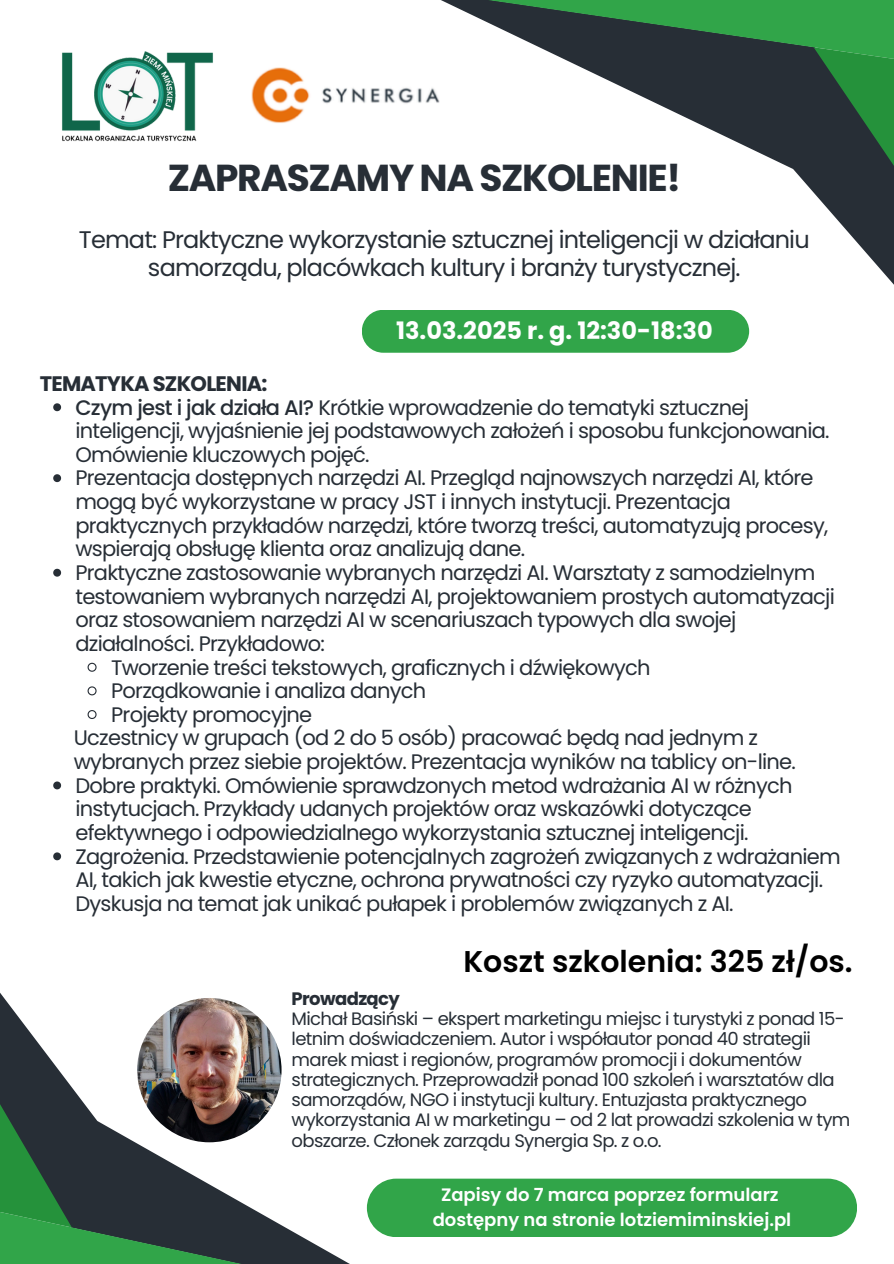
<style>
.page{position:relative;width:894px;height:1264px;background:#fff}
.page>*{position:absolute;margin:0;border:0;box-sizing:border-box;transform-origin:0 0}
.t1{font:700 37.5px "Poppins";letter-spacing:-.035em;color:#272e36}
.t2{font:600 30px "Poppins";color:#000}
.t3{font:24px/28.2px "Poppins";letter-spacing:-.035em;color:#272e36;text-align:center}
.t4{font:700 24px "Poppins";color:#fff}
.t5{font:21px/23.7px "Poppins";letter-spacing:-.035em;color:#272e36}
.t6{font:700 21px "Poppins";letter-spacing:-.035em;color:#272e36}
.t7{font:18px/20.2px "Poppins";letter-spacing:-.035em;color:#272e36}
.t8{font:600 18px "Poppins";color:#fff}
.t9{font:700 18px "Poppins";letter-spacing:-.035em;color:#272e36}
.s1{font-weight:500}
</style>
<div class="page">
<svg style="left:441px;top:0;width:372px;height:192px"></svg>
<svg style="left:813px;top:0;width:80px;height:284px"></svg>
<svg style="left:72px;top:1049px;width:295px;height:214px"></svg>
<svg style="left:0;top:572px;width:72px;height:691px"></svg>
<img style="left:62px;top:51px;width:151px;height:91px">
<img style="left:251px;top:58px;width:193px;height:79px">
<svg style="left:53px;top:403px;width:8px;height:8px"></svg>
<svg style="left:53px;top:474px;width:8px;height:8px"></svg>
<svg style="left:53px;top:568px;width:8px;height:8px"></svg>
<svg style="left:87px;top:662px;width:10px;height:10px"></svg>
<svg style="left:87px;top:686px;width:10px;height:10px"></svg>
<svg style="left:87px;top:710px;width:10px;height:9px"></svg>
<svg style="left:53px;top:781px;width:8px;height:8px"></svg>
<svg style="left:53px;top:852px;width:8px;height:8px"></svg>
<img style="left:137px;top:997px;width:144px;height:145px;border-radius:50%">
<div style="left:367px;top:1178px;width:489px;height:59px;background:#31a549"></div>
<div style="left:361px;top:310px;width:388px;height:43px;background:#31a549;border-radius:21px"></div>
<p class="t1" style="left:168px;top:151px;width:515px">ZAPRASZAMY NA SZKOLENIE!</p>
<h2 class="t3" style="left:79px;top:225px;width:732px">Temat: Praktyczne wykorzystanie sztucznej inteligencji w działaniu samorządu, placówkach kultury i branży turystycznej.</h2>
<p class="t4" style="left:396px;top:313px;width:318px">13.03.2025 r. g. 12:30-18:30</p>
<p class="t6" style="left:40px;top:369px;width:229px">TEMATYKA SZKOLENIA:</p>
<p class="t5" style="left:75px;top:395px;width:755px"><span class="s1">Czym jest i jak działa AI?</span> Krótkie wprowadzenie do tematyki sztucznej inteligencji, wyjaśnienie jej podstawowych założeń i sposobu funkcjonowania.<br>Omówienie kluczowych pojęć.</p>
<h1 class="t5" style="left:75px;top:466px;width:754px">Prezentacja dostępnych narzędzi AI. Przegląd najnowszych narzędzi AI, które mogą być wykorzystane w pracy JST i innych instytucji. Prezentacja praktycznych przykładów narzędzi, które tworzą treści, automatyzują procesy, wspierają obsługę klienta oraz analizują dane.</h1>
<h4 class="t5" style="left:75px;top:561px;width:760px">Praktyczne zastosowanie wybranych narzędzi AI. Warsztaty z samodzielnym testowaniem wybranych narzędzi AI, projektowaniem prostych automatyzacji oraz stosowaniem narzędzi AI w scenariuszach typowych dla swojej działalności. Przykładowo:</h4>
<h5 class="t5" style="left:111px;top:655px;width:540px">Tworzenie treści tekstowych, graficznych i dźwiękowych</h5>
<p class="t5" style="left:111px;top:679px;width:316px">Porządkowanie i analiza danych</p>
<p class="t5" style="left:111px;top:702px;width:202px">Projekty promocyjne</p>
<p class="t5" style="left:74px;top:726px;width:723px">Uczestnicy w grupach (od 2 do 5 osób) pracować będą nad jednym z wybranych przez siebie projektów. Prezentacja wyników na tablicy on-line.</p>
<p class="t5" style="left:75px;top:773px;width:718px">Dobre praktyki. Omówienie sprawdzonych metod wdrażania AI w różnych instytucjach. Przykłady udanych projektów oraz wskazówki dotyczące efektywnego i odpowiedzialnego wykorzystania sztucznej inteligencji.</p>
<p class="t5" style="left:75px;top:844px;width:766px">Zagrożenia. Przedstawienie potencjalnych zagrożeń związanych z wdrażaniem<br>AI, takich jak kwestie etyczne, ochrona prywatności czy ryzyko automatyzacji.<br>Dyskusja na temat jak unikać pułapek i problemów związanych z AI.</p>
<p class="t2" style="left:463px;top:940px;width:391px">Koszt szkolenia: 325 zł/os.</p>
<p class="t9" style="left:291px;top:985px;width:110px">Prowadzący</p>
<h3 class="t7" style="left:291px;top:1008px;width:560px">Michał Basiński – ekspert marketingu miejsc i turystyki z ponad 15- letnim doświadczeniem. Autor i współautor ponad 40 strategii marek miast i regionów, programów promocji i dokumentów strategicznych. Przeprowadził ponad 100 szkoleń i warsztatów dla samorządów, NGO i instytucji kultury. Entuzjasta praktycznego wykorzystania AI w marketingu – od 2 lat prowadzi szkolenia w tym obszarze. Członek zarządu Synergia Sp. z o.o.</h3>
<h6 class="t8" style="left:441px;top:1182px;width:339px">Zapisy do 7 marca poprzez formularz</h6>
<p class="t8" style="left:432px;top:1206px;width:360px">dostępny na stronie lotziemiminskiej.pl</p>
</div>
